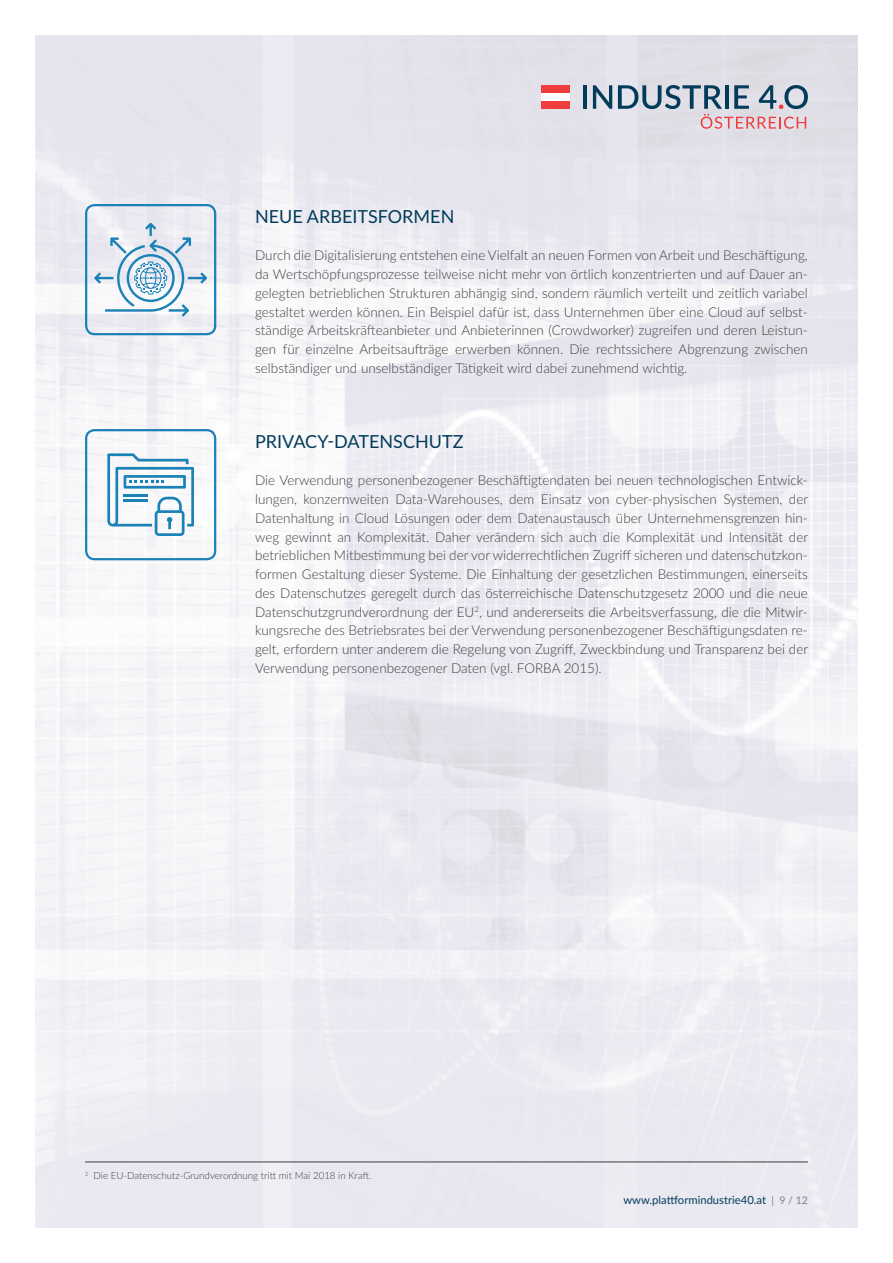
<style>
.page{position:relative;width:893px;height:1263px;background:#fff}
.page>*{position:absolute;margin:0;border:0;box-sizing:border-box;transform-origin:0 0}
.t1{font:18px "Lato";color:#033c5b}
.t2{font:300 13.5px/18.8px "Lato";color:#3e3e3f;text-align:justify}
.t3{font:11.25px "Lato";color:#033c5b}
.t4{font:300 9.75px "Lato";color:#3e3e3f}
.s1{font-size:10.5px;color:#808285}
</style>
<div class="page">
<img style="left:35px;top:35px;width:823px;height:1193px">
<hr style="left:583px;top:85px;width:4px;height:24px;background:#033c5b">
<svg style="left:593px;top:85px;width:19px;height:24px"></svg>
<svg style="left:618px;top:85px;width:190px;height:44px;background:#b6b7c3"></svg>
<div style="left:542px;top:86px;width:28px;height:7px;background:#ee3d3c"></div>
<div style="left:542px;top:101px;width:28px;height:8px;background:#ee3d3c"></div>
<div style="left:542px;top:93px;width:28px;height:8px;background:#fff"></div>
<hr style="left:85px;top:1162px;width:723px;height:1px;background:#3e3e3f">
<div style="left:85px;top:204px;width:131px;height:131px;border:2px solid #1b82b7;border-radius:9px"></div>
<div style="left:85px;top:429px;width:131px;height:131px;border:2px solid #1b82b7;border-radius:9px"></div>
<svg style="left:94px;top:223px;width:113px;height:93px"></svg>
<svg style="left:107px;top:453px;width:87px;height:83px"></svg>
<hr style="left:124px;top:494px;width:24px;height:3px;background:#1b82b7">
<hr style="left:124px;top:499px;width:24px;height:3px;background:#1b82b7">
<h1 class="t1" style="left:255px;top:203px;width:201px">NEUE ARBEITSFORMEN</h1>
<p class="t2" style="left:255px;top:246px;width:554px">Durch die Digitalisierung entstehen eine Vielfalt an neuen Formen von Arbeit und Beschäftigung, da Wertschöpfungsprozesse teilweise nicht mehr von örtlich konzentrierten und auf Dauer an&shy;gelegten betrieblichen Strukturen abhängig sind, sondern räumlich verteilt und zeitlich variabel gestaltet werden können. Ein Beispiel dafür ist, dass Unternehmen über eine Cloud auf selbst&shy;ständige Arbeitskräfteanbieter und Anbieterinnen (Crowdworker) zugreifen und deren Leistun&shy;gen für einzelne Arbeitsaufträge erwerben können. Die rechtssichere Abgrenzung zwischen selbständiger und unselbständiger Tätigkeit wird dabei zunehmend wichtig.</p>
<h1 class="t1" style="left:255px;top:428px;width:210px">PRIVACY-DATENSCHUTZ</h1>
<p class="t2" style="left:255px;top:471px;width:555px">Die Verwendung personenbezogener Beschäftigtendaten bei neuen technologischen Entwick&shy;lungen, konzernweiten Data-Warehouses, dem Einsatz von cyber-physischen Systemen, der Datenhaltung in Cloud Lösungen oder dem Datenaustausch über Unternehmensgrenzen hin&shy;weg gewinnt an Komplexität. Daher verändern sich auch die Komplexität und Intensität der betrieblichen Mitbestimmung bei der vor widerrechtlichen Zugriff sicheren und datenschutzkon&shy;formen Gestaltung dieser Systeme. Die Einhaltung der gesetzlichen Bestimmungen, einerseits des Datenschutzes geregelt durch das österreichische Datenschutzgesetz 2000 und die neue Datenschutzgrundverordnung der EU<sup>2</sup>, und andererseits die Arbeitsverfassung, die die Mitwir&shy;kungsreche des Betriebsrates bei der Verwendung personenbezogener Beschäftigungsdaten re&shy;gelt, erfordern unter anderem die Regelung von Zugriff, Zweckbindung und Transparenz bei der Verwendung personenbezogener Daten (vgl. FoRBA 2015).</p>
<p class="t4" style="left:85px;top:1169px;width:288px"><sup>2</sup> Die EU-Datenschutz-Grundverordnung tritt mit Mai 2018 in Kraft.</p>
<p class="t3" style="left:623px;top:1192px;width:186px">WWW.PLATTFORMINDUSTRIE40.AT <span class="s1">| 9 / 12</span></p>
</div>
